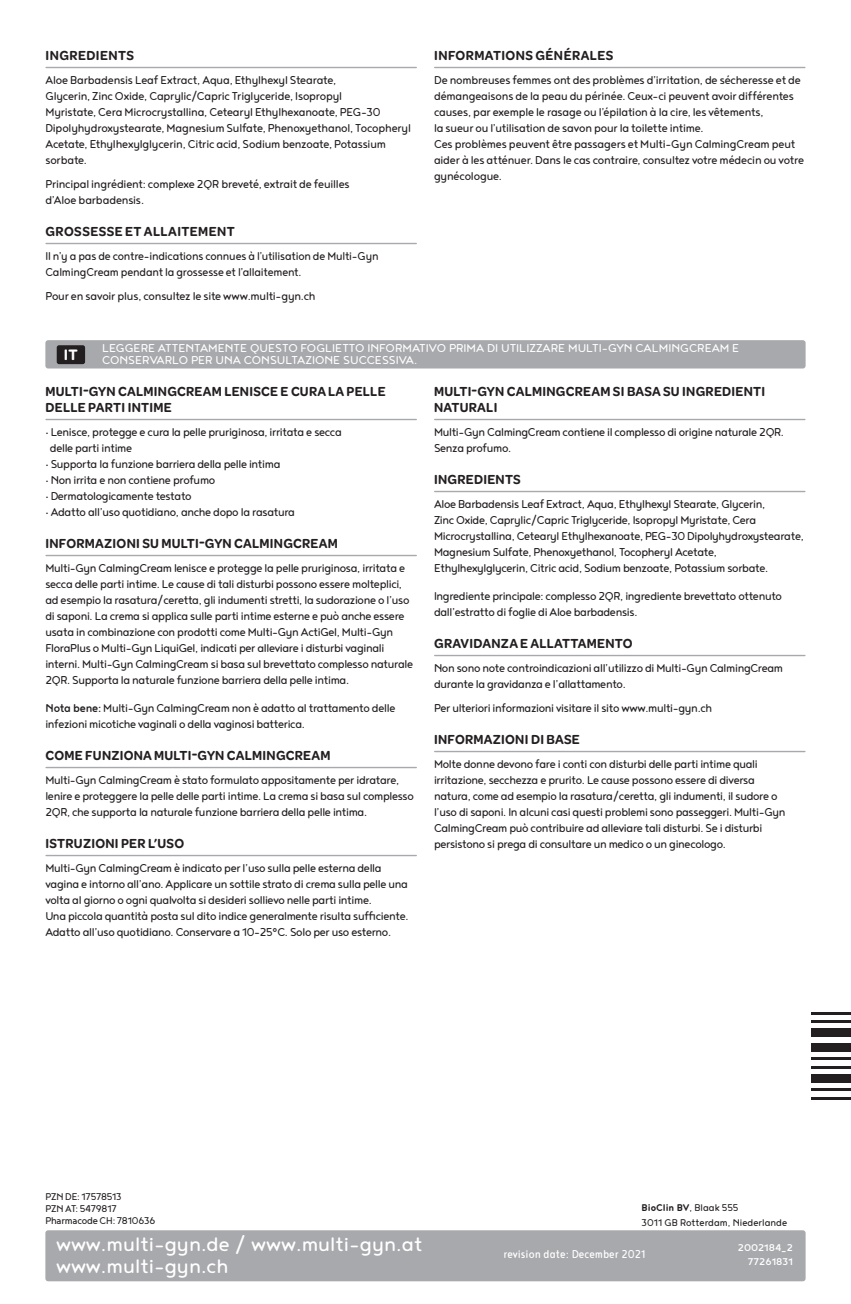
<style>
.page{position:relative;width:851px;height:1304px;background:#fff}
.page>*{position:absolute;margin:0;border:0;box-sizing:border-box;transform-origin:0 0}
.t1{font:24px/22px "Noyh R";color:#fff}
.t2{font:600 16.2px "Omnes";color:#fff;scale:.95 1}
.t3{font:14px/16px "Noyh R";letter-spacing:-.025em;color:#231f20;scale:.95 1}
.t4{font:600 14px/16px "Omnes";letter-spacing:.02em;color:#231f20;scale:.95 1}
.t5{font:14px/12px "Noyh R";color:#fff}
.t6{font:14px/16px "Noyh R";letter-spacing:-.025em;color:#231f20;scale:.93 1}
.t7{font:14px "Noyh Slim R";color:#fff}
.t8{font:12px/12px "Noyh";letter-spacing:-.015em;color:#231f20;scale:.95 1}
.t9{font:12px/14.4px "Noyh R";color:#231f20;scale:.95 1}
.t10{font:500 12px/14.4px "Noyh";color:#fff;text-align:right}
.s1{font-weight:500}
.s2{font-weight:700}
</style>
<div class="page">
<div style="left:45px;top:1230px;width:760px;height:51px;background:#a8a9ad;border-radius:3px"></div>
<hr style="left:46px;top:67px;width:370px;height:1px;background:#a8a9ad">
<hr style="left:46px;top:243px;width:370px;height:1px;background:#a8a9ad">
<hr style="left:434px;top:67px;width:370px;height:1px;background:#a8a9ad">
<div style="left:45px;top:340px;width:760px;height:29px;background:#a8a9ad;border-radius:3px"></div>
<div style="left:57px;top:345px;width:28px;height:19px;background:#231f20;border-radius:2px"></div>
<hr style="left:46px;top:419px;width:370px;height:1px;background:#a8a9ad">
<hr style="left:46px;top:555px;width:370px;height:1px;background:#a8a9ad">
<hr style="left:46px;top:767px;width:370px;height:1px;background:#a8a9ad">
<hr style="left:46px;top:855px;width:370px;height:1px;background:#a8a9ad">
<hr style="left:434px;top:419px;width:370px;height:1px;background:#a8a9ad">
<hr style="left:434px;top:491px;width:370px;height:1px;background:#a8a9ad">
<hr style="left:434px;top:655px;width:370px;height:1px;background:#a8a9ad">
<hr style="left:434px;top:751px;width:370px;height:1px;background:#a8a9ad">
<hr style="left:811px;top:1097px;width:39px;height:3px;background:#231f20">
<hr style="left:811px;top:1088px;width:39px;height:3px;background:#231f20">
<div style="left:811px;top:1074px;width:39px;height:9px;background:#231f20"></div>
<hr style="left:811px;top:1066px;width:39px;height:2px;background:#231f20">
<hr style="left:811px;top:1057px;width:39px;height:3px;background:#231f20">
<div style="left:811px;top:1043px;width:39px;height:8px;background:#231f20"></div>
<hr style="left:811px;top:1020px;width:39px;height:3px;background:#231f20">
<hr style="left:811px;top:1012px;width:39px;height:3px;background:#231f20">
<div style="left:811px;top:1029px;width:39px;height:8px;background:#231f20"></div>
<p class="t4" style="left:45px;top:46px;width:95px">INGREDIENTS</p>
<p class="t3" style="left:45px;top:72px;width:386px">Aloe Barbadensis Leaf Extract, Aqua, Ethylhexyl Stearate,<br>Glycerin, Zinc Oxide, Caprylic/Capric Triglyceride, Isopropyl<br>Myristate, Cera Microcrystallina, Cetearyl Ethylhexanoate, PEG-30<br>Dipolyhydroxystearate, Magnesium Sulfate, Phenoxyethanol, Tocopheryl Acetate, Ethylhexylglycerin, Citric acid, Sodium benzoate, Potassium sorbate.</p>
<p class="t3" style="left:45px;top:176px;width:322px">Principal ingrédient: complexe 2QR breveté, extrait de feuilles d’Aloe barbadensis.</p>
<p class="t4" style="left:45px;top:222px;width:201px">GROSSESSE ET ALLAITEMENT</p>
<p class="t6" style="left:45px;top:248px;width:360px">Il n’y a pas de contre-indications connues à l’utilisation de Multi-Gyn<br>CalmingCream pendant la grossesse et l’allaitement.</p>
<p class="t3" style="left:45px;top:288px;width:286px">Pour en savoir plus, consultez le site www.multi-gyn.ch</p>
<p class="t4" style="left:434px;top:46px;width:190px">INFORMATIONS GÉNÉRALES</p>
<p class="t3" style="left:434px;top:72px;width:391px">De nombreuses femmes ont des problèmes d’irritation, de sécheresse et de démangeaisons de la peau du périnée. Ceux-ci peuvent avoir différentes causes, par exemple le rasage ou l’épilation à la cire, les vêtements,<br>la sueur ou l’utilisation de savon pour la toilette intime.<br>Ces problèmes peuvent être passagers et Multi-Gyn CalmingCream peut aider à les atténuer. Dans le cas contraire, consultez votre médecin ou votre gynécologue.</p>
<p class="t2" style="left:64px;top:343px;width:16px">IT</p>
<p class="t5" style="left:102px;top:342px;width:638px">LEGGERE ATTENTAMENTE QUESTO FOGLIETTO INFORMATIVO PRIMA DI UTILIZZARE MULTI-GYN CALMINGCREAM E<br>CONSERVARLO PER UNA CONSULTAZIONE SUCCESSIVA.</p>
<p class="t4" style="left:45px;top:382px;width:359px">MULTI-GYN CALMINGCREAM LENISCE E CURA LA PELLE<br>DELLE PARTI INTIME</p>
<p class="t3" style="left:50px;top:424px;width:309px;text-indent:-5px">• Lenisce, protegge e cura la pelle pruriginosa, irritata e secca delle parti intime</p>
<p class="t3" style="left:45px;top:456px;width:249px">• Supporta la funzione barriera della pelle intima</p>
<p class="t3" style="left:45px;top:472px;width:180px">• Non irrita e non contiene profumo</p>
<p class="t3" style="left:45px;top:488px;width:155px">• Dermatologicamente testato</p>
<p class="t3" style="left:45px;top:504px;width:264px">• Adatto all’uso quotidiano, anche dopo la rasatura</p>
<p class="t4" style="left:45px;top:534px;width:309px">INFORMAZIONI SU MULTI-GYN CALMINGCREAM</p>
<p class="t3" style="left:45px;top:560px;width:388px">Multi-Gyn CalmingCream lenisce e protegge la pelle pruriginosa, irritata e secca delle parti intime. Le cause di tali disturbi possono essere molteplici, ad esempio la rasatura/ceretta, gli indumenti stretti, la sudorazione o l’uso di saponi. La crema si applica sulle parti intime esterne e può anche essere usata in combinazione con prodotti come Multi-Gyn ActiGel, Multi-Gyn FloraPlus o Multi-Gyn LiquiGel, indicati per alleviare i disturbi vaginali interni. Multi-Gyn CalmingCream si basa sul brevettato complesso naturale 2QR. Supporta la naturale funzione barriera della pelle intima.</p>
<p class="t3" style="left:45px;top:700px;width:370px"><span class="s1">Nota bene:</span> Multi-Gyn CalmingCream non è adatto al trattamento delle infezioni micotiche vaginali o della vaginosi batterica.</p>
<p class="t4" style="left:45px;top:746px;width:301px">COME FUNZIONA MULTI-GYN CALMINGCREAM</p>
<p class="t3" style="left:45px;top:772px;width:389px">Multi-Gyn CalmingCream è stato formulato appositamente per idratare, lenire e proteggere la pelle delle parti intime. La crema si basa sul complesso<br>2QR, che supporta la naturale funzione barriera della pelle intima.</p>
<p class="t4" style="left:45px;top:834px;width:147px">ISTRUZIONI PER L’USO</p>
<p class="t3" style="left:45px;top:860px;width:383px">Multi-Gyn CalmingCream è indicato per l’uso sulla pelle esterna della vagina e intorno all’ano. Applicare un sottile strato di crema sulla pelle una volta al giorno o ogni qualvolta si desideri sollievo nelle parti intime.<br>Una piccola quantità posta sul dito indice generalmente risulta sufficiente.<br>Adatto all’uso quotidiano. Conservare a 10-25°C. Solo per uso esterno.</p>
<p class="t4" style="left:434px;top:382px;width:350px">MULTI-GYN CALMINGCREAM SI BASA SU INGREDIENTI<br>NATURALI</p>
<p class="t3" style="left:434px;top:424px;width:370px">Multi-Gyn CalmingCream contiene il complesso di origine naturale 2QR.<br>Senza profumo.</p>
<p class="t4" style="left:434px;top:470px;width:93px">INGREDIENTS</p>
<p class="t3" style="left:434px;top:496px;width:391px">Aloe Barbadensis Leaf Extract, Aqua, Ethylhexyl Stearate, Glycerin,<br>Zinc Oxide, Caprylic/Capric Triglyceride, Isopropyl Myristate, Cera Microcrystallina, Cetearyl Ethylhexanoate, PEG-30 Dipolyhydroxystearate, Magnesium Sulfate, Phenoxyethanol, Tocopheryl Acetate, Ethylhexylglycerin, Citric acid, Sodium benzoate, Potassium sorbate.</p>
<p class="t3" style="left:434px;top:588px;width:368px">Ingrediente principale: complesso 2QR, ingrediente brevettato ottenuto dall’estratto di foglie di Aloe barbadensis.</p>
<p class="t4" style="left:434px;top:634px;width:210px">GRAVIDANZA E ALLATTAMENTO</p>
<p class="t3" style="left:434px;top:660px;width:369px">Non sono note controindicazioni all’utilizzo di Multi-Gyn CalmingCream durante la gravidanza e l’allattamento.</p>
<p class="t3" style="left:434px;top:700px;width:294px">Per ulteriori informazioni visitare il sito www.multi-gyn.ch</p>
<p class="t4" style="left:434px;top:730px;width:155px">INFORMAZIONI DI BASE</p>
<p class="t3" style="left:434px;top:756px;width:371px">Molte donne devono fare i conti con disturbi delle parti intime quali irritazione, secchezza e prurito. Le cause possono essere di diversa natura, come ad esempio la rasatura/ceretta, gli indumenti, il sudore o l’uso di saponi. In alcuni casi questi problemi sono passeggeri. Multi-Gyn CalmingCream può contribuire ad alleviare tali disturbi. Se i disturbi persistono si prega di consultare un medico o un ginecologo.</p>
<p class="t8" style="left:45px;top:1190px;width:117px">PZN DE: 17578513<br>PZN AT: 5479817<br>Pharmacode CH: 7810636</p>
<h1 class="t1" style="left:56px;top:1233px;width:368px">www.multi-gyn.de / www.multi-gyn.at www.multi-gyn.ch</h1>
<p class="t9" style="left:641px;top:1200px;width:155px"><span class="s2">BioClin BV</span>, Blaak 555<br>3011 GB Rotterdam, Niederlande</p>
<p class="t10" style="left:737px;top:1240px;width:56px">2002184_2<br>77261831</p>
<p class="t7" style="left:503px;top:1246px;width:143px">revision date: December 2021</p>
</div>
